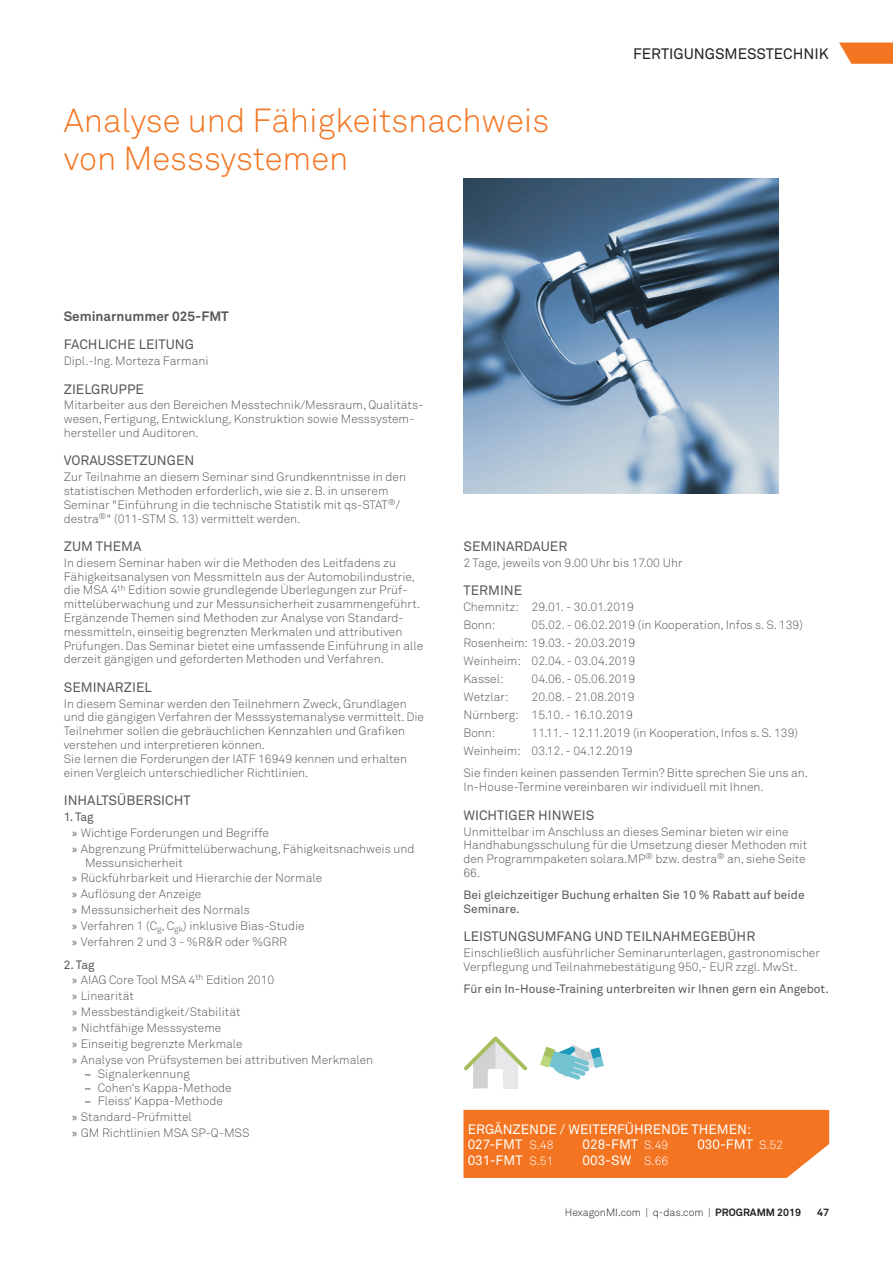
<style>
.page{position:relative;width:893px;height:1263px;background:#fff}
.page>*{position:absolute;margin:0;border:0;box-sizing:border-box;transform-origin:0 0}
.t1{font:33px/38px "Akkurat Light Pro";color:#f47521}
.t2{font:15px "Akkurat Pro";color:#231f20}
.t3{font:13.5px "Akkurat Pro";color:#57585a}
.t4{font:13.5px/15.5px "Akkurat Pro";color:#fff}
.t5{font:700 13.5px "Akkurat Pro";color:#57585a}
.t6{font:12px/13.8px "Akkurat Light Pro";color:#57585a}
.t7{font:12px/13.8px "Akkurat Pro";color:#57585a}
.t8{font:10.5px "Akkurat Light Pro";color:#231f20}
.t9{font:700 10.5px "Akkurat Pro";color:#231f20}
.s1{font-family:"Myriad Pro"}
.s2{font-family:"Arial Narrow"}
.s3{font-family:"Akkurat Light Pro";font-size:12px}
.s4{font-family:"Akkurat Pro";font-weight:700}
</style>
<div class="page">
<svg style="left:839px;top:43px;width:54px;height:21px"></svg>
<img style="left:463px;top:179px;width:315px;height:314px">
<div style="left:463px;top:1110px;width:366px;height:68px;background:#f47521"></div>
<svg style="left:464px;top:1036px;width:63px;height:53px"></svg>
<svg style="left:540px;top:1045px;width:64px;height:35px"></svg>
<h1 class="t1" style="left:64px;top:102px;width:487px">Analyse und Fähigkeitsnachweis von Messsystemen</h1>
<p class="t2" style="left:633px;top:45px;width:197px">FERTIGUNGSMESSTECHNIK</p>
<p class="t5" style="left:64px;top:308px;width:167px">Seminarnummer 025-FMT</p>
<p class="t3" style="left:64px;top:337px;width:132px">FACHLICHE LEITUNG</p>
<p class="t6" style="left:64px;top:354px;width:146px">Dipl.-Ing. Morteza Farmani</p>
<p class="t3" style="left:64px;top:381px;width:82px">ZIELGRUPPE</p>
<p class="t6" style="left:64px;top:399px;width:359px">Mitarbeiter aus den Bereichen Messtechnik/Messraum, Qualitäts&shy;wesen, Fertigung, Entwicklung, Konstruktion sowie Messsystem&shy;hersteller und Auditoren.</p>
<p class="t3" style="left:64px;top:453px;width:132px">VORAUSSETZUNGEN</p>
<p class="t6" style="left:64px;top:470px;width:344px">Zur Teilnahme an diesem Seminar sind Grundkenntnisse in den statistischen Methoden erforderlich, wie sie z. B. in unserem Seminar "Einführung in die technische Statistik mit qs-STAT<sup>®</sup>/ destra<sup>®</sup>" (011-STM S. 13) vermittelt werden.</p>
<p class="t3" style="left:64px;top:538px;width:79px">ZUM THEMA</p>
<p class="t6" style="left:64px;top:556px;width:361px">In diesem Seminar haben wir die Methoden des Leitfadens zu Fähigkeitsanalysen von Messmitteln aus der Automobilindustrie, die MSA 4<sup>th</sup> Edition sowie grundlegende Überlegungen zur Prüf&shy;mittelüberwachung und zur Messunsicherheit zusammengeführt.<br>Ergänzende Themen sind Methoden zur Analyse von Standard&shy;messmitteln, einseitig begrenzten Merkmalen und attributiven Prüfungen. Das Seminar bietet eine umfassende Einführung in alle derzeit gängigen und geforderten Methoden und Verfahren.</p>
<p class="t3" style="left:64px;top:679px;width:90px">SEMINARZIEL</p>
<p class="t6" style="left:64px;top:697px;width:362px">In diesem Seminar werden den Teilnehmern Zweck, Grundlagen und die gängigen Verfahren der Messsystemanalyse vermittelt. Die Teilnehmer sollen die gebräuchlichen Kennzahlen und Grafiken verstehen und interpretieren können.<br>Sie lernen die Forderungen der IATF 16949 kennen und erhalten einen Vergleich unterschiedlicher Richtlinien.</p>
<p class="t3" style="left:64px;top:792px;width:128px">INHALTSÜBERSICHT</p>
<p class="t7" style="left:64px;top:810px;width:32px">1. Tag</p>
<p class="t6" style="left:72px;top:825px;width:344px;line-height:15.9px"><span class="s1">»</span> Wichtige Forderungen und Begriffe<br><span class="s1">»</span> Abgrenzung Prüfmittelüberwachung, Fähigkeitsnachweis und</p>
<p class="t6" style="left:72px;top:855px;width:251px;line-height:15.9px;text-indent:13px">Messunsicherheit<br><span class="s1">»</span> Rückführbarkeit und Hierarchie der Normale <span class="s1">»</span> Auflösung der Anzeige<br><span class="s1">»</span> Messunsicherheit des Normals<br><span class="s1">»</span> Verfahren 1 (C<sub>g</sub>, C<sub>gk</sub>) inklusive Bias-Studie<br><span class="s1">»</span> Verfahren 2 und 3 - %R&amp;R oder %GRR</p>
<p class="t7" style="left:64px;top:958px;width:32px">2. Tag</p>
<p class="t6" style="left:72px;top:972px;width:302px;line-height:15.9px"><span class="s1">»</span> AIAG Core Tool MSA 4<sup>th</sup> Edition 2010<br><span class="s1">»</span> Linearität<br><span class="s1">»</span> Messbeständigkeit/Stabilität<br><span class="s1">»</span> Nichtfähige Messsysteme<br><span class="s1">»</span> Einseitig begrenzte Merkmale<br><span class="s1">»</span> Analyse von Prüfsystemen bei attributiven Merkmalen</p>
<p class="t6" style="left:85px;top:1067px;width:106px"><span class="s2">–</span> Signalerkennung</p>
<p class="t6" style="left:85px;top:1081px;width:148px"><span class="s2">–</span> Cohen‘s Kappa-Methode</p>
<p class="t6" style="left:72px;top:1093px;width:179px;line-height:15.9px;text-indent:13px"><span class="s2">–</span> Fleiss‘ Kappa-Methode<br><span class="s1">»</span> Standard-Prüfmittel<br><span class="s1">»</span> GM Richtlinien MSA SP-Q-MSS</p>
<p class="t3" style="left:463px;top:538px;width:105px">SEMINARDAUER</p>
<p class="t6" style="left:463px;top:556px;width:221px">2 Tage, jeweils von 9.00 Uhr bis 17.00 Uhr</p>
<p class="t3" style="left:463px;top:582px;width:60px">TERMINE</p>
<p class="t6" style="left:463px;top:598px;width:172px;line-height:18px">Chemnitz: 29.01. - 30.01.2019<br>Bonn:</p>
<p class="t6" style="left:463px;top:616px;width:341px;line-height:18px;text-indent:68px">05.02. - 06.02.2019 (in Kooperation, Infos s. S. 139)<br>Rosenheim: 19.03. - 20.03.2019<br>Weinheim: 02.04. - 03.04.2019<br>Kassel:</p>
<p class="t6" style="left:531px;top:672px;width:105px">04.06. - 05.06.2019</p>
<p class="t6" style="left:463px;top:690px;width:47px">Wetzlar:</p>
<p class="t6" style="left:463px;top:688px;width:173px;line-height:18px;text-indent:68px">20.08. - 21.08.2019<br>Nürnberg: 15.10. - 16.10.2019<br>Bonn:</p>
<p class="t6" style="left:463px;top:724px;width:336px;line-height:18px;text-indent:68px">11.11. - 12.11.2019 (in Kooperation, Infos s. S. 139)<br>Weinheim: 03.12. - 04.12.2019</p>
<p class="t6" style="left:463px;top:767px;width:346px">Sie finden keinen passenden Termin? Bitte sprechen Sie uns an.<br>In-House-Termine vereinbaren wir individuell mit Ihnen.</p>
<p class="t3" style="left:463px;top:807px;width:132px">WICHTIGER HINWEIS</p>
<p class="t6" style="left:463px;top:825px;width:345px">Unmittelbar im Anschluss an dieses Seminar bieten wir eine Handhabungsschulung für die Umsetzung dieser Methoden mit den Programmpaketen solara.MP<sup>®</sup> bzw. destra<sup>®</sup> an, siehe Seite 66.</p>
<p class="t7" style="left:463px;top:888px;width:343px">Bei gleichzeitiger Buchung erhalten Sie 10 % Rabatt auf beide<br>Seminare.</p>
<p class="t3" style="left:463px;top:929px;width:293px">LEISTUNGSUMFANG UND TEILNAHMEGEBÜHR</p>
<p class="t6" style="left:463px;top:946px;width:358px">Einschließlich ausführlicher Seminarunterlagen, gastronomischer<br>Verpflegung und Teilnahmebestätigung 950,- EUR zzgl. MwSt.</p>
<p class="t7" style="left:463px;top:983px;width:367px">Für ein In-House-Training unterbreiten wir Ihnen gern ein Angebot.</p>
<p class="t4" style="left:468px;top:1121px;width:285px">ERGÄNZENDE / WEITERFÜHRENDE THEMEN:<br>027-FMT <span class="s3">S.48</span></p>
<p class="t4" style="left:583px;top:1137px;width:87px">028-FMT <span class="s3">S.49</span></p>
<p class="t4" style="left:697px;top:1137px;width:87px">030-FMT <span class="s3">S.52</span></p>
<p class="t4" style="left:468px;top:1153px;width:87px">031-FMT <span class="s3">S.51</span></p>
<p class="t4" style="left:583px;top:1153px;width:87px">003-SW <span class="s3">S.66</span></p>
<p class="t8" style="left:565px;top:1206px;width:238px">HexagonMI.com | q-das.com | <span class="s4">PROGRAMM 2019</span></p>
<p class="t9" style="left:817px;top:1206px;width:13px">47</p>
</div>
